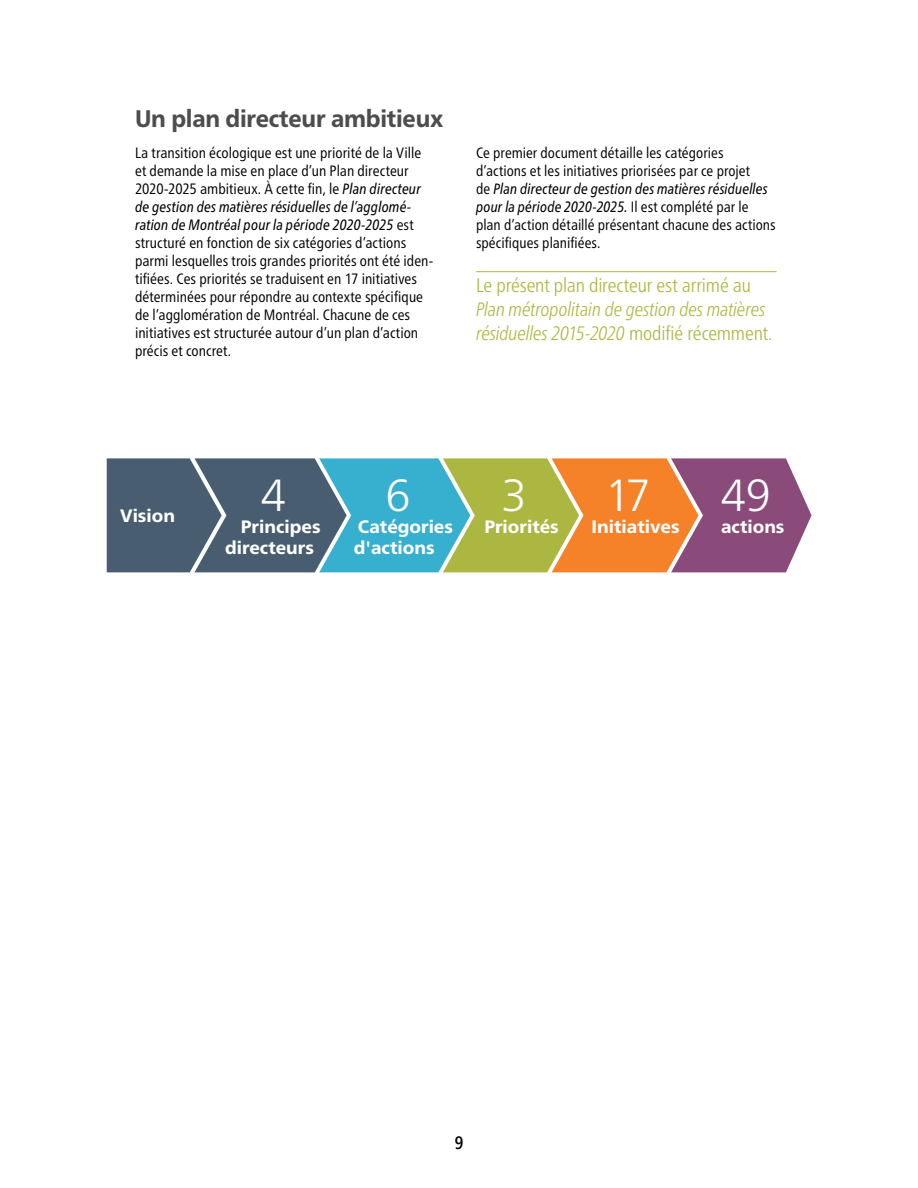
<style>
.page{position:relative;width:918px;height:1188px;background:#fff}
.page>*{position:absolute;margin:0;border:0;box-sizing:border-box;transform-origin:0 0}
.t1{font:300 45px "Frutiger Pro";color:#fff}
.t2{font:800 24px "Frutiger Pro";letter-spacing:-.01em;color:#4d4d4f;scale:.95 1}
.t3{font:italic 300 condensed 19.5px/24px "Frutiger Pro";letter-spacing:-.005em;color:#abb741}
.t4{font:300 condensed 19.5px "Frutiger Pro";letter-spacing:-.01em;color:#abb741}
.t5{font:800 18px/21.6px "Frutiger Pro";color:#fff}
.t6{font:500 condensed 18px "Frutiger Pro";color:#000;scale:.95 1}
.t7{font:condensed 15px/18px "Frutiger Pro";letter-spacing:.005em;color:#000}
.s1{font-style:italic}
.s2{font-style:normal}
</style>
<div class="page">
<hr style="left:476px;top:271px;width:301px;height:1px;background:#abb741">
<svg style="left:107px;top:458px;width:705px;height:114px;background:#838376"></svg>
<h2 class="t2" style="left:135px;top:104px;width:326px">Un plan directeur ambitieux</h2>
<p class="t7" style="left:135px;top:144px;width:300px">La transition écologique est une priorité de la Ville et demande la mise en place d’un Plan directeur 2020-2025 ambitieux. À cette fin, le <span class="s1">Plan directeur de gestion des matières résiduelles de l’agglomé&shy;ration de Montréal pour la période 2020-2025</span> est structuré en fonction de six catégories d’actions parmi lesquelles trois grandes priorités ont été iden&shy;tifiées. Ces priorités se traduisent en 17 initiatives déterminées pour répondre au contexte spécifique de l’agglomération de Montréal. Chacune de ces initiatives est structurée autour d’un plan d’action précis et concret.</p>
<p class="t7" style="left:476px;top:144px;width:301px">Ce premier document détaille les catégories d’actions et les initiatives priorisées par ce projet<br>de <span class="s1">Plan directeur de gestion des matières résiduelles pour la période 2020-2025.</span> Il est complété par le plan d’action détaillé présentant chacune des actions spécifiques planifiées.</p>
<h3 class="t4" style="left:476px;top:274px;width:277px">Le présent plan directeur est arrimé au</h3>
<h3 class="t3" style="left:476px;top:297px;width:298px">Plan métropolitain de gestion des matières résiduelles 2015-2020 <span class="s2">modifié récemment.</span></h3>
<p class="t5" style="left:120px;top:505px;width:56px">Vision</p>
<h1 class="t1" style="left:260px;top:468px;width:27px">4</h1>
<p class="t5" style="left:225px;top:516px;width:97px;text-indent:16px">Principes directeurs</p>
<h1 class="t1" style="left:385px;top:468px;width:27px">6</h1>
<p class="t5" style="left:354px;top:516px;width:101px">Catégories d'actions</p>
<h1 class="t1" style="left:501px;top:468px;width:27px">3</h1>
<p class="t5" style="left:484px;top:516px;width:76px">Priorités</p>
<h1 class="t1" style="left:605px;top:468px;width:48px">17</h1>
<p class="t5" style="left:592px;top:516px;width:89px">Initiatives</p>
<h1 class="t1" style="left:721px;top:468px;width:52px">49</h1>
<p class="t5" style="left:721px;top:516px;width:65px">actions</p>
<p class="t6" style="left:455px;top:1132px;width:11px">9</p>
</div>
